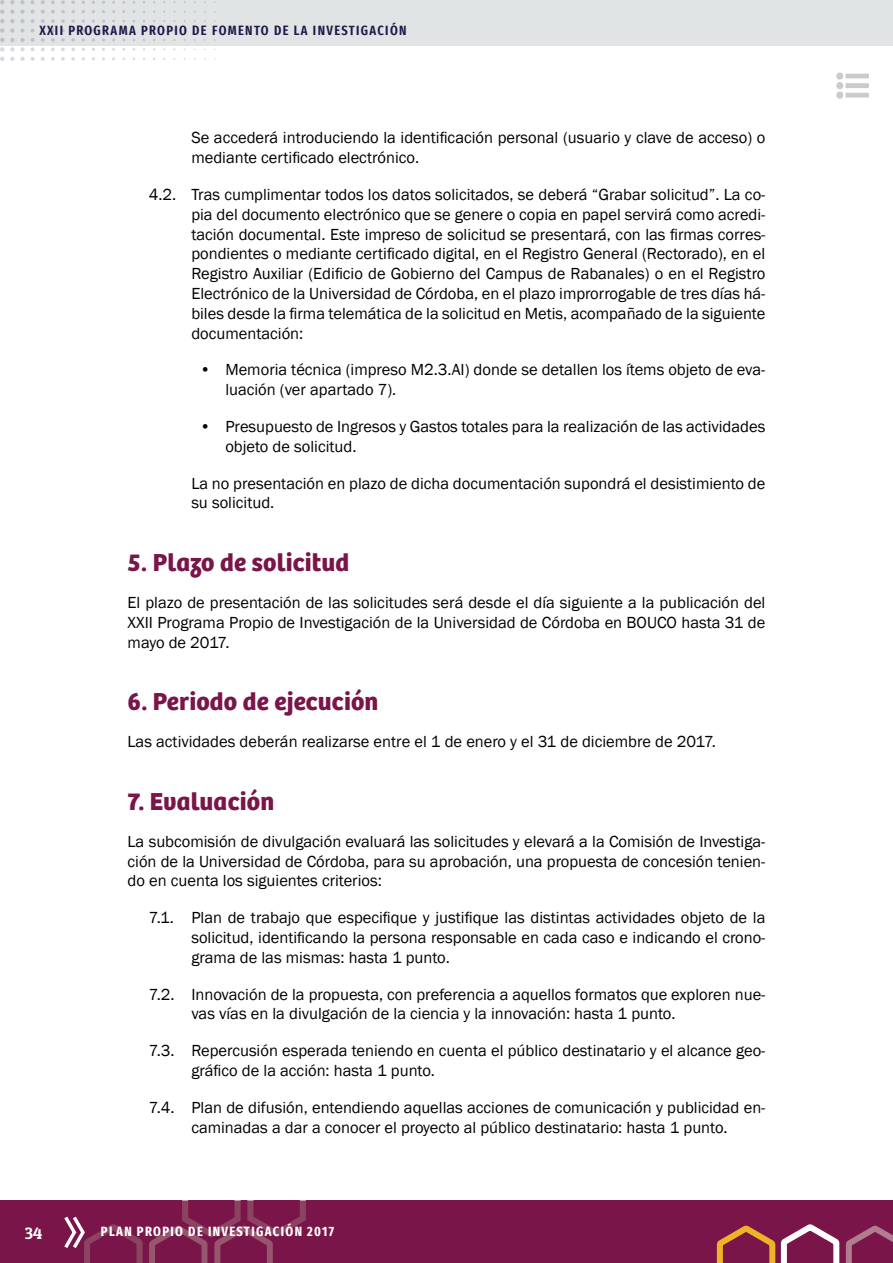
<style>
.page{position:relative;width:893px;height:1263px;background:#fff}
.page>*{position:absolute;margin:0;border:0;box-sizing:border-box;transform-origin:0 0}
.t1{font:700 25.5px "Bree";letter-spacing:.01em;color:#7a1549}
.t2{font:16.5px/19.8px "Franklin Gothic";color:#000}
.t3{font:16.5px "Patua One";color:#fff}
.t4{font:600 extra-condensed 13.5px "Fira Sans";letter-spacing:.1em;color:#1e194a}
.t5{font:700 extra-condensed 13.5px "Fira Sans";letter-spacing:.1em;color:#fff}
</style>
<div class="page">
<div style="left:0;top:0;width:893px;height:46px;background:#e0e4e5"></div>
<svg style="left:10px;top:0;width:15px;height:4px"></svg>
<svg style="left:31px;top:0;width:4px;height:4px"></svg>
<svg style="left:41px;top:0;width:4px;height:4px"></svg>
<svg style="left:51px;top:0;width:4px;height:4px"></svg>
<svg style="left:61px;top:0;width:4px;height:4px"></svg>
<svg style="left:31px;top:10px;width:4px;height:13px"></svg>
<svg style="left:41px;top:10px;width:4px;height:13px"></svg>
<svg style="left:51px;top:10px;width:4px;height:13px"></svg>
<svg style="left:61px;top:19px;width:4px;height:4px"></svg>
<svg style="left:71px;top:19px;width:4px;height:4px"></svg>
<svg style="left:41px;top:29px;width:4px;height:3px"></svg>
<svg style="left:51px;top:29px;width:4px;height:3px"></svg>
<svg style="left:61px;top:29px;width:4px;height:3px"></svg>
<svg style="left:51px;top:38px;width:4px;height:4px"></svg>
<svg style="left:61px;top:38px;width:4px;height:4px"></svg>
<svg style="left:71px;top:38px;width:4px;height:4px"></svg>
<svg style="left:31px;top:29px;width:4px;height:22px"></svg>
<svg style="left:41px;top:38px;width:4px;height:13px"></svg>
<svg style="left:51px;top:48px;width:4px;height:3px"></svg>
<svg style="left:61px;top:48px;width:4px;height:3px"></svg>
<svg style="left:0;top:0;width:4px;height:61px"></svg>
<svg style="left:10px;top:10px;width:15px;height:51px"></svg>
<svg style="left:31px;top:57px;width:4px;height:4px"></svg>
<svg style="left:41px;top:57px;width:4px;height:4px"></svg>
<svg style="left:51px;top:57px;width:4px;height:4px"></svg>
<svg style="left:61px;top:57px;width:4px;height:4px"></svg>
<svg style="left:71px;top:57px;width:4px;height:4px"></svg>
<div style="left:0;top:1201px;width:893px;height:62px;background:#7a1549"></div>
<svg style="left:149px;top:1200px;width:157px;height:63px"></svg>
<svg style="left:846px;top:1226px;width:47px;height:37px"></svg>
<svg style="left:717px;top:1226px;width:58px;height:37px"></svg>
<svg style="left:781px;top:1224px;width:58px;height:39px"></svg>
<svg style="left:64px;top:1216px;width:79px;height:47px"></svg>
<img style="left:836px;top:73px;width:33px;height:25px">
<p class="t4" style="left:39px;top:20px;width:369px">XXII PROGRAMA PROPIO DE FOMENTO DE LA INVESTIGACIÓN</p>
<p class="t2" style="left:191px;top:128px;width:576px">Se accederá introduciendo la identificación personal (usuario y clave de acceso) o mediante certificado electrónico.</p>
<p class="t2" style="left:191px;top:185px;width:576px;text-align:justify;text-indent:-43px">4.2. Tras cumplimentar todos los datos solicitados, se deberá “Grabar solicitud”. La co&shy;pia del documento electrónico que se genere o copia en papel servirá como acredi&shy;tación documental. Este impreso de solicitud se presentará, con las firmas corres&shy;pondientes o mediante certificado digital, en el Registro General (Rectorado), en el Registro Auxiliar (Edificio de Gobierno del Campus de Rabanales) o en el Registro Electrónico de la Universidad de Córdoba, en el plazo improrrogable de tres días há&shy;biles desde la firma telemática de la solicitud en Metis, acompañado de la siguiente documentación:</p>
<p class="t2" style="left:225px;top:360px;width:541px;text-indent:-26px">• Memoria técnica (impreso M2.3.AI) donde se detallen los ítems objeto de eva&shy;luación (ver apartado 7).</p>
<p class="t2" style="left:225px;top:417px;width:542px;text-indent:-26px">• Presupuesto de Ingresos y Gastos totales para la realización de las actividades objeto de solicitud.</p>
<p class="t2" style="left:191px;top:474px;width:576px">La no presentación en plazo de dicha documentación supondrá el desistimiento de su solicitud.</p>
<p class="t3" style="left:25px;top:1222px;width:19px">34</p>
<h1 class="t1" style="left:128px;top:547px;width:223px">5. Plazo de solicitud</h1>
<p class="t2" style="left:128px;top:593px;width:639px;text-align:justify">El plazo de presentación de las solicitudes será desde el día siguiente a la publicación del XXII Programa Propio de Investigación de la Universidad de Córdoba en BOUCO hasta 31 de mayo de 2017.</p>
<h1 class="t1" style="left:128px;top:686px;width:252px">6. Periodo de ejecución</h1>
<p class="t2" style="left:128px;top:732px;width:590px">Las actividades deberán realizarse entre el 1 de enero y el 31 de diciembre de 2017.</p>
<h1 class="t1" style="left:128px;top:786px;width:148px">7. Evaluación</h1>
<p class="t2" style="left:128px;top:832px;width:639px;text-align:justify">La subcomisión de divulgación evaluará las solicitudes y elevará a la Comisión de Investiga&shy;ción de la Universidad de Córdoba, para su aprobación, una propuesta de concesión tenien&shy;do en cuenta los siguientes criterios:</p>
<p class="t2" style="left:191px;top:908px;width:576px;text-align:justify;text-indent:-43px">7.1. Plan de trabajo que especifique y justifique las distintas actividades objeto de la solicitud, identificando la persona responsable en cada caso e indicando el crono&shy;grama de las mismas: hasta 1 punto.</p>
<p class="t2" style="left:191px;top:984px;width:576px;text-indent:-43px">7.2. Innovación de la propuesta, con preferencia a aquellos formatos que exploren nue&shy;vas vías en la divulgación de la ciencia y la innovación: hasta 1 punto.</p>
<p class="t2" style="left:191px;top:1041px;width:576px;text-indent:-43px">7.3. Repercusión esperada teniendo en cuenta el público destinatario y el alcance geo&shy;gráfico de la acción: hasta 1 punto.</p>
<p class="t2" style="left:149px;top:1098px;width:618px;text-align:center">7.4. Plan de difusión, entendiendo aquellas acciones de comunicación y publicidad en&shy;caminadas a dar a conocer el proyecto al público destinatario: hasta 1 punto.</p>
<p class="t5" style="left:101px;top:1220px;width:235px">PLAN PROPIO DE INVESTIGACIÓN 2017</p>
</div>
